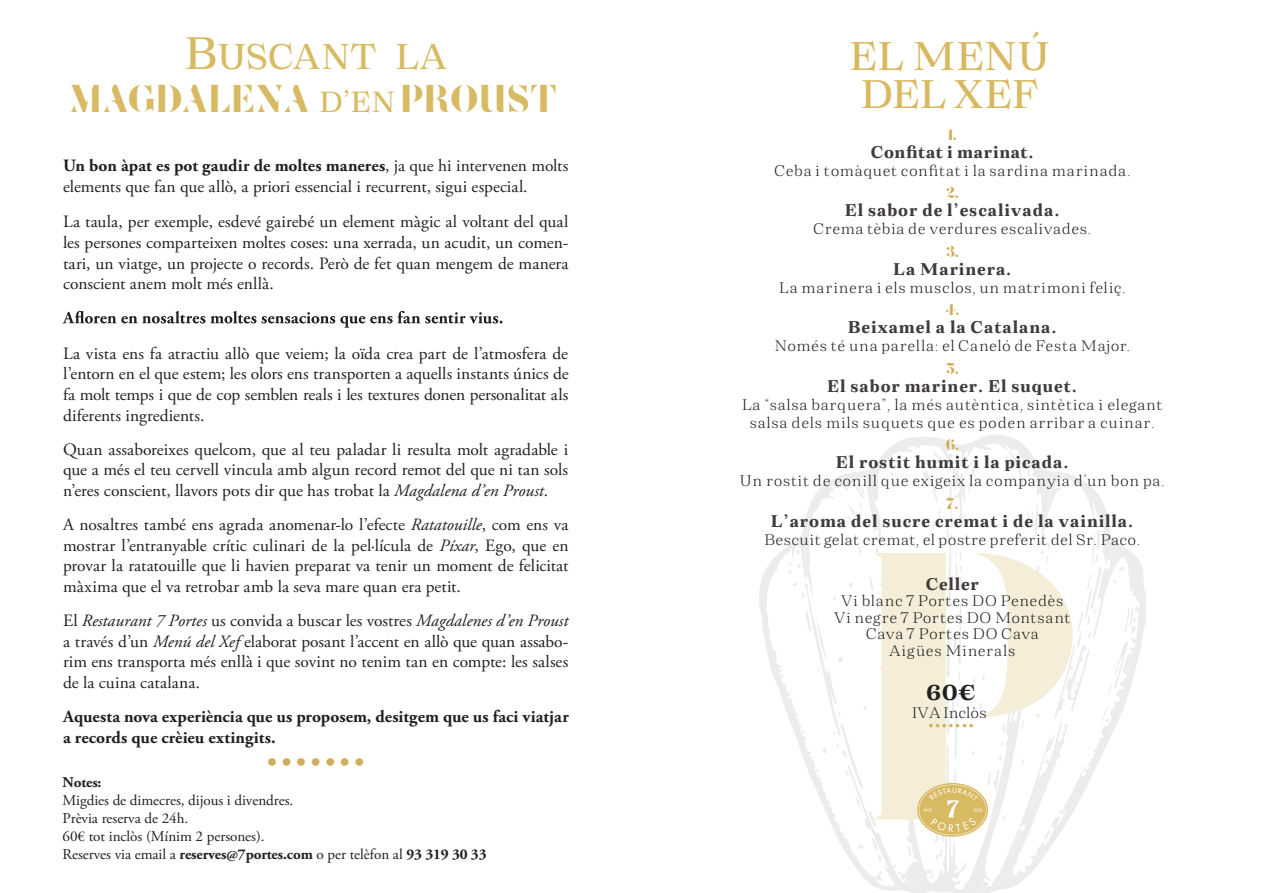
<style>
.page{position:relative;width:1263px;height:893px;background:#fff}
.page>*{position:absolute;margin:0;border:0;box-sizing:border-box;transform-origin:0 0}
.t1{font:700 46.5px "Morison";color:#cfae5d}
.t2{font:39px/37.5px "Morison";letter-spacing:-.01em;color:#d8b960}
.t3{font:36.15px "Zefani Demo";color:#d8ba63}
.t4{font:34.8px "Morison";letter-spacing:-.005em;color:#d8ba63}
.t5{font:700 21px "Morison";color:#cfae5d}
.t6{font:700 21px "Morison";color:#202021}
.t7{font:17.25px/20.7px "Adobe Garamond Pro";color:#202021;text-align:justify}
.t8{font:700 17.25px/20.7px "Adobe Garamond Pro";letter-spacing:.005em;color:#202021}
.t9{font:700 16.5px "Morison";letter-spacing:.055em;color:#3f3b3a}
.t10{font:300 15px/16.5px "Morison";letter-spacing:.04em;color:#202021;text-align:center}
.t11{font:15px/18px "Adobe Garamond Pro";letter-spacing:-.005em;color:#202021}
.t12{font:15px "Zefani Demo";color:#d1ad58}
.t13{font:300 15px "Morison";color:#202021}
.t14{font:700 15px "Adobe Garamond Pro";letter-spacing:-.01em;color:#202021}
.s1{font-size:44.4px}
.s2{font-family:"Morison";font-size:28.35px}
.s3{font-weight:700}
.s4{font-style:italic}
</style>
<div class="page">
<svg style="left:759px;top:434px;width:387px;height:459px"></svg>
<svg style="left:765px;top:443px;width:376px;height:446px"></svg>
<svg style="left:62px;top:311px;width:440px;height:17px"></svg>
<svg style="left:787px;top:450px;width:349px;height:439px"></svg>
<h3 class="t4" style="left:184px;top:34px;width:264px"><span class="s1">B</span>USCANT LA</h3>
<h3 class="t3" style="left:69px;top:81px;width:490px">MAGDALENA <span class="s2">D’EN</span> PROUST</h3>
<p class="t7" style="left:63px;top:156px;width:507px"><span class="s3">Un bon àpat es pot gaudir de moltes maneres</span>, ja que hi intervenen molts elements que fan que allò, a priori essencial i recurrent, sigui especial.</p>
<p class="t7" style="left:63px;top:212px;width:507px">La taula, per exemple, esdevé gairebé un element màgic al voltant del qual les persones comparteixen moltes coses: una xerrada, un acudit, un comen&shy;tari, un viatge, un projecte o records. Però de fet quan mengem de manera conscient anem molt més enllà.</p>
<p class="t7" style="left:63px;top:343px;width:507px">La vista ens fa atractiu allò que veiem; la oïda crea part de l’atmosfera de l’entorn en el que estem; les olors ens transporten a aquells instants únics de fa molt temps i que de cop semblen reals i les textures donen personalitat als diferents ingredients.</p>
<p class="t7" style="left:63px;top:439px;width:507px">Quan assaboreixes quelcom, que al teu paladar li resulta molt agradable i que a més el teu cervell vincula amb algun record remot del que ni tan sols n’eres conscient, llavors pots dir que has trobat la <span class="s4">Magdalena d’en Proust</span>.</p>
<p class="t7" style="left:63px;top:515px;width:507px">A nosaltres també ens agrada anomenar-lo l’efecte <span class="s4">Ratatouille</span>, com ens va mostrar l’entranyable crític culinari de la pel·lícula de <span class="s4">Píxar</span>, Ego, que en provar la ratatouille que li havien preparat va tenir un moment de felicitat màxima que el va retrobar amb la seva mare quan era petit.</p>
<p class="t7" style="left:63px;top:611px;width:507px">El <span class="s4">Restaurant 7 Portes</span> us convida a buscar les vostres <span class="s4">Magdalenes d’en Proust </span>a través d’un <span class="s4">Menú del Xef</span> elaborat posant l’accent en allò que quan assabo&shy;rim ens transporta més enllà i que sovint no tenim tan en compte: les salses de la cuina catalana.</p>
<p class="t8" style="left:63px;top:706px;width:507px">Aquesta nova experiència que us proposem, desitgem que us faci viatjar a records que crèieu extingits.</p>
<h1 class="t1" style="left:265px;top:717px;width:103px">.......</h1>
<p class="t14" style="left:63px;top:774px;width:41px">Notes:</p>
<p class="t11" style="left:63px;top:792px;width:425px">Migdies de dimecres, dijous i divendres.<br>Prèvia reserva de 24h.<br>60€ tot inclòs (Mínim 2 persones).<br>Reserves via email a <span class="s3">reserves@7portes.com</span> o per telèfon al <span class="s3">93 319 30 33</span></p>
<h2 class="t2" style="left:849px;top:37px;width:202px">EL MENÚ<br>DEL XEF</h2>
<p class="t12" style="left:948px;top:127px;width:10px">1.</p>
<p class="t9" style="left:871px;top:141px;width:164px">Confitat i marinat.</p>
<p class="t10" style="left:774px;top:162px;width:358px">Ceba i tomàquet confitat i la sardina marinada.</p>
<p class="t12" style="left:946px;top:185px;width:14px">2.</p>
<p class="t9" style="left:845px;top:199px;width:216px">El sabor de l’escalivada.</p>
<p class="t10" style="left:813px;top:221px;width:279px">Crema tèbia de verdures escalivades.</p>
<p class="t12" style="left:946px;top:244px;width:14px">3.</p>
<p class="t9" style="left:893px;top:258px;width:120px">La Marinera.</p>
<p class="t10" style="left:779px;top:279px;width:348px">La marinera i els musclos, un matrimoni feliç.</p>
<p class="t12" style="left:945px;top:302px;width:16px">4.</p>
<p class="t9" style="left:848px;top:316px;width:210px">Beixamel a la Catalana.</p>
<p class="t10" style="left:774px;top:338px;width:357px">Només té una parella: el Caneló de Festa Major.</p>
<p class="t12" style="left:946px;top:361px;width:14px">5.</p>
<p class="t9" style="left:827px;top:375px;width:251px">El sabor mariner. El suquet.</p>
<p class="t10" style="left:742px;top:395px;width:422px;line-height:18px">La “salsa barquera”, la més autèntica, sintètica i elegant salsa dels mils suquets que es poden arribar a cuinar.</p>
<p class="t12" style="left:946px;top:437px;width:15px">6.</p>
<p class="t9" style="left:836px;top:451px;width:234px">El rostit humit i la picada.</p>
<p class="t10" style="left:739px;top:473px;width:427px">Un rostit de conill que exigeix la companyia d’un bon pa.</p>
<p class="t12" style="left:946px;top:496px;width:14px">7.</p>
<p class="t9" style="left:771px;top:510px;width:364px">L’aroma del sucre cremat i de la vainilla.</p>
<p class="t10" style="left:764px;top:531px;width:378px">Bescuit gelat cremat, el postre preferit del Sr. Paco.</p>
<p class="t9" style="left:926px;top:573px;width:55px">Celler</p>
<p class="t10" style="left:834px;top:593px;width:238px">Vi blanc 7 Portes DO Penedès<br>Vi negre 7 Portes DO Montsant<br>Cava 7 Portes DO Cava<br>Aigües Minerals</p>
<p class="t6" style="left:926px;top:679px;width:51px">60€</p>
<p class="t13" style="left:912px;top:703px;width:76px">IVA Inclòs</p>
<p class="t5" style="left:928px;top:706px;width:48px">.......</p>
</div>
